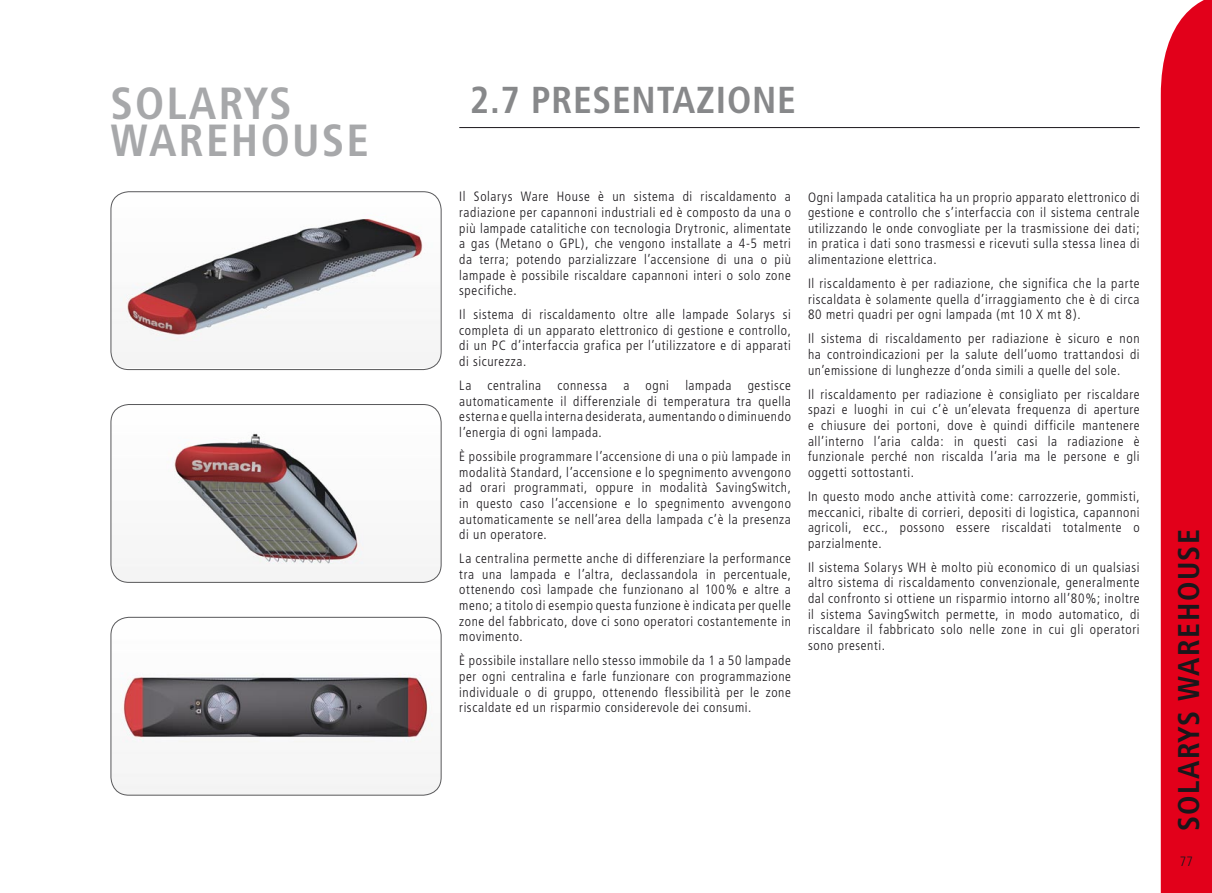
<style>
.page{position:relative;width:1212px;height:893px;background:#fff}
.page>*{position:absolute;margin:0;border:0;box-sizing:border-box;transform-origin:0 0}
.t1{font:700 condensed 45px/37.5px "Frutiger";letter-spacing:.05em;color:#a7a8aa}
.t2{font:700 condensed 37.5px "Frutiger";letter-spacing:.02em;color:#87888a}
.t3{font:700 condensed 30px "Frutiger";letter-spacing:.05em;color:#1a171b}
.t4{font:300 condensed 13.5px/15.6px "Frutiger";letter-spacing:.045em;color:#1a171b;text-align:justify}
</style>
<div class="page">
<div style="left:1161px;top:0;width:51px;height:893px;background:#e2001a"></div>
<hr style="left:459px;top:127px;width:681px;height:1px;background:#1a171b">
<img style="left:111px;top:192px;width:329px;height:176px">
<div style="left:111px;top:191px;width:330px;height:179px;border:1px solid #58585a;border-radius:18px"></div>
<img style="left:111px;top:404px;width:330px;height:178px">
<div style="left:111px;top:404px;width:330px;height:179px;border:1px solid #58585a;border-radius:18px"></div>
<img style="left:111px;top:617px;width:330px;height:178px">
<div style="left:111px;top:617px;width:330px;height:178px;border:1px solid #58585a;border-radius:18px"></div>
<h1 class="t1" style="left:111px;top:85px;width:260px">SOLARYS<br>WAREHOUSE</h1>
<h2 class="t2" style="left:470px;top:78px;width:328px">2.7 PRESENTAZIONE</h2>
<p class="t4" style="left:459px;top:189px;width:333px">Il Solarys Ware House è un sistema di riscaldamento a radiazione per capannoni industriali ed è composto da una o più lampade catalitiche con tecnologia Drytronic, alimentate a gas (Metano o GPL), che vengono installate a 4-5 metri da terra; potendo parzializzare l’accensione di una o più lampade è possibile riscaldare capannoni interi o solo zone specifiche.</p>
<p class="t4" style="left:459px;top:307px;width:333px">Il sistema di riscaldamento oltre alle lampade Solarys si completa di un apparato elettronico di gestione e controllo, di un PC d’interfaccia grafica per l’utilizzatore e di apparati di sicurezza.</p>
<p class="t4" style="left:459px;top:378px;width:333px">La centralina connessa a ogni lampada gestisce automaticamente il differenziale di temperatura tra quella esterna e quella interna desiderata, aumentando o diminuendo l’energia di ogni lampada.</p>
<p class="t4" style="left:459px;top:449px;width:333px">È possibile programmare l’accensione di una o più lampade in modalità Standard, l’accensione e lo spegnimento avvengono ad orari programmati, oppure in modalità SavingSwitch, in questo caso l’accensione e lo spegnimento avvengono automaticamente se nell’area della lampada c’è la presenza di un operatore.</p>
<p class="t4" style="left:459px;top:551px;width:333px">La centralina permette anche di differenziare la performance tra una lampada e l’altra, declassandola in percentuale, ottenendo così lampade che funzionano al 100% e altre a meno; a titolo di esempio questa funzione è indicata per quelle zone del fabbricato, dove ci sono operatori costantemente in movimento.</p>
<p class="t4" style="left:459px;top:653px;width:333px">È possibile installare nello stesso immobile da 1 a 50 lampade per ogni centralina e farle funzionare con programmazione individuale o di gruppo, ottenendo flessibilità per le zone riscaldate ed un risparmio considerevole dei consumi.</p>
<p class="t4" style="left:808px;top:189px;width:333px">Ogni lampada catalitica ha un proprio apparato elettronico di gestione e controllo che s’interfaccia con il sistema centrale utilizzando le onde convogliate per la trasmissione dei dati; in pratica i dati sono trasmessi e ricevuti sulla stessa linea di alimentazione elettrica.</p>
<p class="t4" style="left:808px;top:276px;width:333px">Il riscaldamento è per radiazione, che significa che la parte riscaldata è solamente quella d’irraggiamento che è di circa 80 metri quadri per ogni lampada (mt 10 X mt 8).</p>
<p class="t4" style="left:808px;top:331px;width:333px">Il sistema di riscaldamento per radiazione è sicuro e non ha controindicazioni per la salute dell’uomo trattandosi di un’emissione di lunghezze d’onda simili a quelle del sole.</p>
<p class="t4" style="left:808px;top:386px;width:333px">Il riscaldamento per radiazione è consigliato per riscaldare spazi e luoghi in cui c’è un’elevata frequenza di aperture e chiusure dei portoni, dove è quindi difficile mantenere all’interno l’aria calda: in questi casi la radiazione è funzionale perché non riscalda l’aria ma le persone e gli oggetti sottostanti.</p>
<p class="t4" style="left:808px;top:489px;width:333px">In questo modo anche attività come: carrozzerie, gommisti, meccanici, ribalte di corrieri, depositi di logistica, capannoni agricoli, ecc., possono essere riscaldati totalmente o parzialmente.</p>
<p class="t4" style="left:808px;top:559px;width:333px">Il sistema Solarys WH è molto più economico di un qualsiasi altro sistema di riscaldamento convenzionale, generalmente dal confronto si ottiene un risparmio intorno all’80%; inoltre il sistema SavingSwitch permette, in modo automatico, di riscaldare il fabbricato solo nelle zone in cui gli operatori sono presenti.</p>
<h3 class="t3" style="left:1171px;top:831px;width:304px;rotate:-90deg">SOLARYS WAREHOUSE</h3>
<p class="t4" style="left:1180px;top:853px;width:14px">77</p>
</div>
